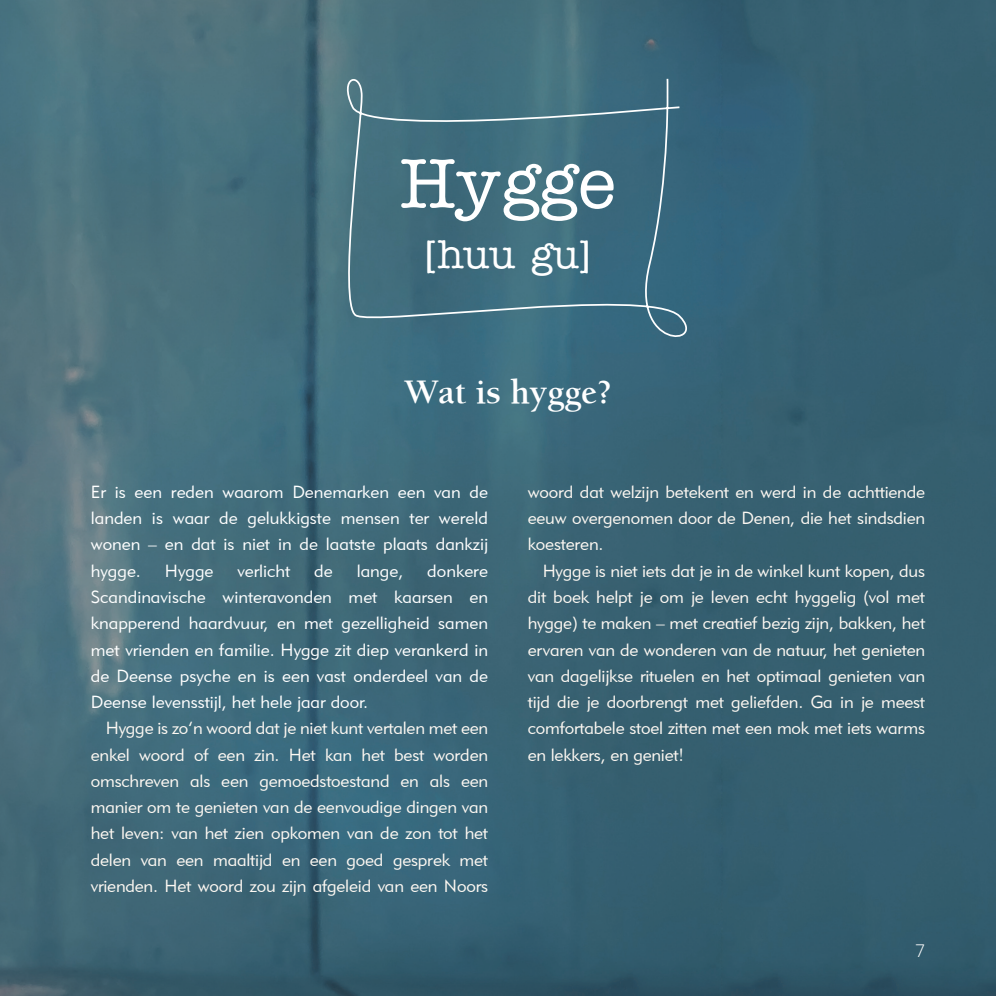
<style>
.page{position:relative;width:996px;height:996px;background:#fff}
.page>*{position:absolute;margin:0;border:0;box-sizing:border-box;transform-origin:0 0}
.t1{font:500 70px "American Typewriter Std";color:#fff}
.t2{font:500 40.25px "American Typewriter Std";color:#fff}
.t3{font:700 35px "AC Berkeley";color:#fff}
.t4{font:17.5px/26.2px "Geometric 415 BT Lite A";letter-spacing:-.01em;color:#fdf8f2;text-align:justify}
.t5{font:17.5px/26.2px "Geometric 415 BT Lite A";color:#fff;text-align:justify}
.t6{font:300 17.5px "Open Sans";color:#fff}
</style>
<div class="page">
<img style="left:0;top:0;width:995px;height:995px">
<svg style="left:335px;top:70px;width:376px;height:282px;background:#416f80"></svg>
<svg style="left:0;top:992px;width:3px;height:4px"></svg>
<svg style="left:992px;top:0;width:4px;height:3px"></svg>
<svg style="left:992px;top:992px;width:4px;height:4px"></svg>
<h1 class="t1" style="left:400px;top:145px;width:217px">Hygge</h1>
<h2 class="t2" style="left:423px;top:231px;width:171px">[huu gu]</h2>
<h3 class="t3" style="left:404px;top:372px;width:209px">Wat is hygge?</h3>
<p class="t5" style="left:91px;top:478px;width:398px">Er is een reden waarom Denemarken een van de landen is waar de gelukkigste mensen ter wereld wonen – en dat is niet in de laatste plaats dankzij hygge.</p>
<p class="t5" style="left:91px;top:557px;width:398px;text-indent:336px">donkere Scandinavische winteravonden met kaarsen en knapperend haardvuur, en met gezelligheid samen met vrienden en familie. Hygge zit diep verankerd in de Deense psyche en is een vast onderdeel van de Deense levensstijl, het hele jaar door.</p>
<p class="t4" style="left:91px;top:714px;width:398px;text-indent:15px">Hygge is zo’n woord dat je niet kunt vertalen met een enkel woord of een zin. Het kan het best worden omschreven als een gemoedstoestand en als een manier om te genieten van de eenvoudige dingen van het leven: van het zien opkomen van de zon tot het delen van een maaltijd en een goed gesprek met vrienden. Het woord zou zijn afgeleid van een Noors</p>
<p class="t5" style="left:165px;top:557px;width:50px">Hygge</p>
<p class="t5" style="left:237px;top:557px;width:54px">verlicht</p>
<p class="t5" style="left:314px;top:557px;width:20px">de</p>
<p class="t5" style="left:356px;top:557px;width:48px">lange,</p>
<p class="t4" style="left:527px;top:478px;width:398px">woord dat welzijn betekent en werd in de achttiende eeuw overgenomen door de Denen, die het sindsdien koesteren.</p>
<p class="t4" style="left:527px;top:557px;width:398px;text-indent:15px">Hygge is niet iets dat je in de winkel kunt kopen, dus dit boek helpt je om je leven echt hyggelig (vol met hygge) te maken – met creatief bezig zijn, bakken, het ervaren van de wonderen van de natuur, het genieten van dagelijkse rituelen en het optimaal genieten van tijd die je doorbrengt met geliefden. Ga in je meest comfortabele stoel zitten met een mok met iets warms en lekkers, en geniet!</p>
<p class="t6" style="left:914px;top:937px;width:11px">7</p>
</div>
